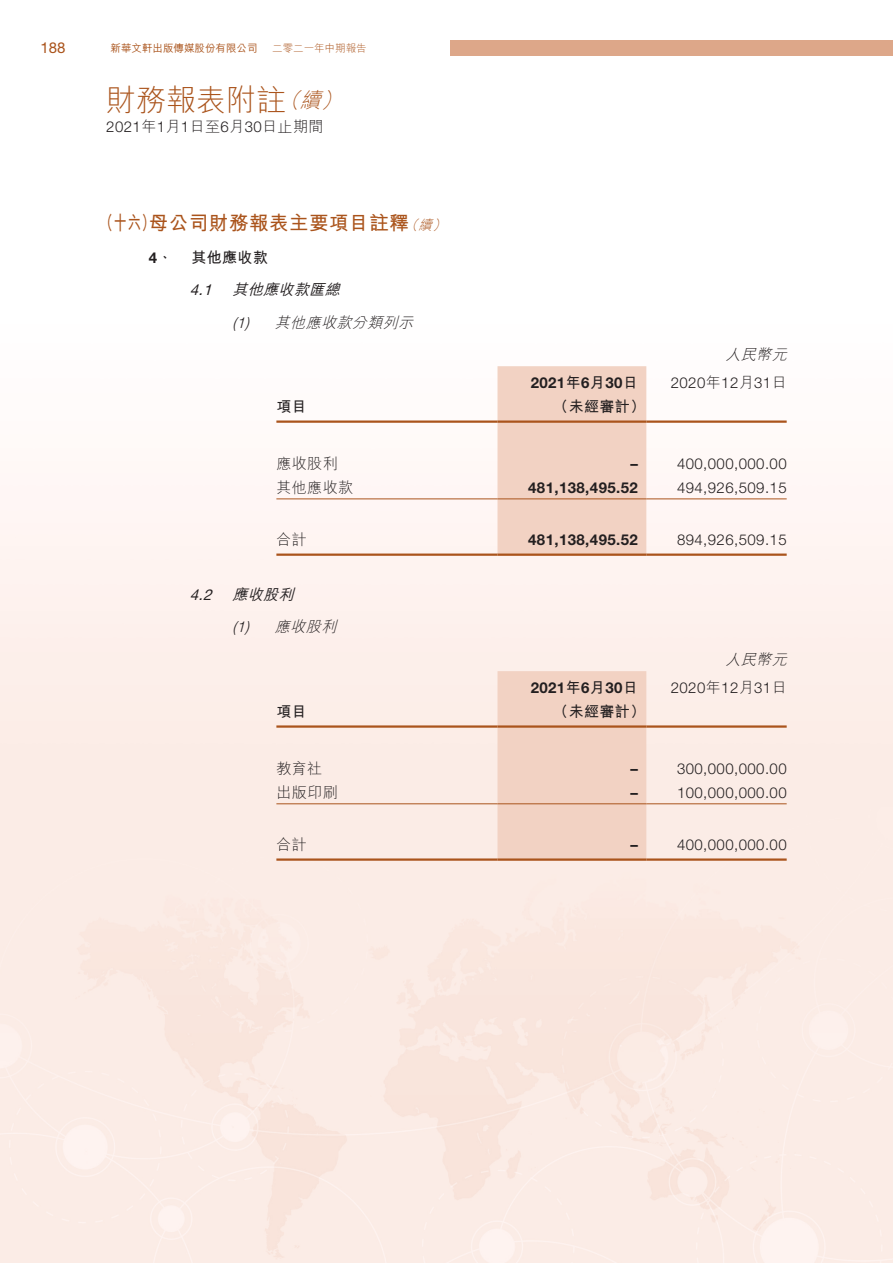
<style>
.page{position:relative;width:893px;height:1263px;background:#fff}
.page>*{position:absolute;margin:0;border:0;box-sizing:border-box;transform-origin:0 0}
.t1{font:300 30px "M Hei HK";color:#aa541c}
.t2{font:700 19.5px "M Hei HK";letter-spacing:.03em;color:#aa541c;scale:.7 1}
.t3{font:300 15px "Helvetica Neue LT Std";letter-spacing:.03em;color:#231f20}
.t4{font:700 15px "Helvetica Neue LT Std";letter-spacing:.03em;color:#231f20}
.t5{font:italic 500 15px/32.5px "M Hei HK";color:#231f20}
.t6{font:700 15px "M Hei HK";letter-spacing:.03em;color:#231f20}
.t7{font:italic 300 15px "M Hei HK";color:#231f20}
.t8{font:300 15px "M Hei HK";letter-spacing:.03em;color:#231f20}
.t9{font:15px "Helvetica Neue LT Std";color:#aa541c}
.t10{font:500 10.5px "M Hei HK";color:#aa541c}
.t11{font:300 10.5px "M Hei HK";color:#aa541c}
.s1{font-style:italic;font-size:21px}
.s2{font-family:"M Hei HK"}
.s3{font-weight:300;font-style:italic;font-size:13.5px}
.s4{font-family:"Helvetica Neue LT Std";font-weight:400}
.s5{font-family:"Helvetica Neue LT Std"}
.s6{font-family:"Helvetica Neue LT Std";font-weight:300}
.s7{font-weight:300}
</style>
<div class="page">
<div style="left:451px;top:40px;width:442px;height:16px;background:#dda789"></div>
<div style="left:497px;top:366px;width:149px;height:187px;background:#f2d2c3"></div>
<hr style="left:276px;top:420px;width:221px;height:3px;background:#aa541c">
<hr style="left:497px;top:420px;width:149px;height:3px;background:#aa541c">
<hr style="left:646px;top:420px;width:141px;height:3px;background:#aa541c">
<hr style="left:276px;top:498px;width:221px;height:1px;background:#aa541c">
<hr style="left:497px;top:498px;width:149px;height:1px;background:#aa541c">
<hr style="left:646px;top:498px;width:141px;height:1px;background:#aa541c">
<hr style="left:276px;top:553px;width:221px;height:3px;background:#aa541c">
<hr style="left:497px;top:553px;width:149px;height:3px;background:#aa541c">
<hr style="left:646px;top:553px;width:141px;height:3px;background:#aa541c">
<div style="left:497px;top:671px;width:149px;height:187px;background:#f2d2c3"></div>
<hr style="left:276px;top:725px;width:221px;height:3px;background:#aa541c">
<hr style="left:497px;top:725px;width:149px;height:3px;background:#aa541c">
<hr style="left:646px;top:725px;width:141px;height:3px;background:#aa541c">
<hr style="left:276px;top:803px;width:221px;height:1px;background:#aa541c">
<hr style="left:497px;top:803px;width:149px;height:1px;background:#aa541c">
<hr style="left:646px;top:803px;width:141px;height:1px;background:#aa541c">
<hr style="left:276px;top:858px;width:221px;height:3px;background:#aa541c">
<hr style="left:497px;top:858px;width:149px;height:3px;background:#aa541c">
<hr style="left:646px;top:858px;width:141px;height:3px;background:#aa541c">
<p class="t9" style="left:41px;top:39px;width:27px">188</p>
<p class="t10" style="left:111px;top:40px;width:149px">新華文軒出版傳媒股份有限公司</p>
<p class="t11" style="left:272px;top:43px;width:96px">二零二一年中期報告</p>
<h1 class="t1" style="left:106px;top:85px;width:243px">財務報表附註<span class="s1">（續）</span></h1>
<p class="t3" style="left:106px;top:117px;width:219px">2021<span class="s2">年</span>1<span class="s2">月</span>1<span class="s2">日至</span>6<span class="s2">月</span>30<span class="s2">日止期間</span></p>
<h2 class="t2" style="left:99px;top:209px;width:501px">（十六）母公司財務報表主要項目註釋<span class="s3">（續）</span></h2>
<p class="t4" style="left:149px;top:248px;width:25px">4<span class="s2">、</span></p>
<p class="t6" style="left:191px;top:246px;width:78px">其他應收款</p>
<p class="t5" style="left:190px;top:272px;width:157px"><span class="s4">4.1</span> 其他應收款匯總</p>
<p class="t7" style="left:232px;top:314px;width:186px"><span class="s5">(1)</span> 其他應收款分類列示</p>
<p class="t6" style="left:276px;top:396px;width:32px">項目</p>
<p class="t4" style="left:531px;top:374px;width:109px">2021<span class="s2">年</span>6<span class="s2">月</span>30<span class="s2">日</span></p>
<p class="t6" style="left:553px;top:396px;width:94px">（未經審計）</p>
<p class="t7" style="left:725px;top:347px;width:67px">人民幣元</p>
<p class="t3" style="left:671px;top:374px;width:117px">2020<span class="s2">年</span>12<span class="s2">月</span>31<span class="s2">日</span></p>
<p class="t8" style="left:276px;top:456px;width:63px">應收股利</p>
<p class="t4" style="left:630px;top:454px;width:9px">–</p>
<p class="t3" style="left:677px;top:454px;width:111px">400,000,000.00</p>
<p class="t8" style="left:276px;top:480px;width:78px">其他應收款</p>
<p class="t4" style="left:528px;top:478px;width:111px">481,138,495.52</p>
<p class="t3" style="left:677px;top:478px;width:111px">494,926,509.15</p>
<p class="t8" style="left:276px;top:532px;width:32px">合計</p>
<p class="t4" style="left:528px;top:531px;width:111px">481,138,495.52</p>
<p class="t3" style="left:677px;top:531px;width:111px">894,926,509.15</p>
<p class="t5" style="left:232px;top:577px;width:109px;text-indent:-43px"><span class="s4">4.2</span> 應收股利<br><span class="s6">(1)</span> <span class="s7">應收股利</span></p>
<p class="t7" style="left:725px;top:652px;width:67px">人民幣元</p>
<p class="t6" style="left:276px;top:701px;width:32px">項目</p>
<p class="t3" style="left:671px;top:679px;width:117px">2020<span class="s2">年</span>12<span class="s2">月</span>31<span class="s2">日</span></p>
<p class="t4" style="left:531px;top:679px;width:109px">2021<span class="s2">年</span>6<span class="s2">月</span>30<span class="s2">日</span></p>
<p class="t6" style="left:553px;top:701px;width:94px">（未經審計）</p>
<p class="t8" style="left:276px;top:761px;width:47px">教育社</p>
<p class="t4" style="left:630px;top:759px;width:9px">–</p>
<p class="t3" style="left:677px;top:759px;width:111px">300,000,000.00</p>
<p class="t8" style="left:276px;top:785px;width:63px">出版印刷</p>
<p class="t4" style="left:630px;top:783px;width:9px">–</p>
<p class="t3" style="left:677px;top:783px;width:111px">100,000,000.00</p>
<p class="t8" style="left:276px;top:837px;width:32px">合計</p>
<p class="t4" style="left:630px;top:836px;width:9px">–</p>
<p class="t3" style="left:677px;top:836px;width:111px">400,000,000.00</p>
</div>
